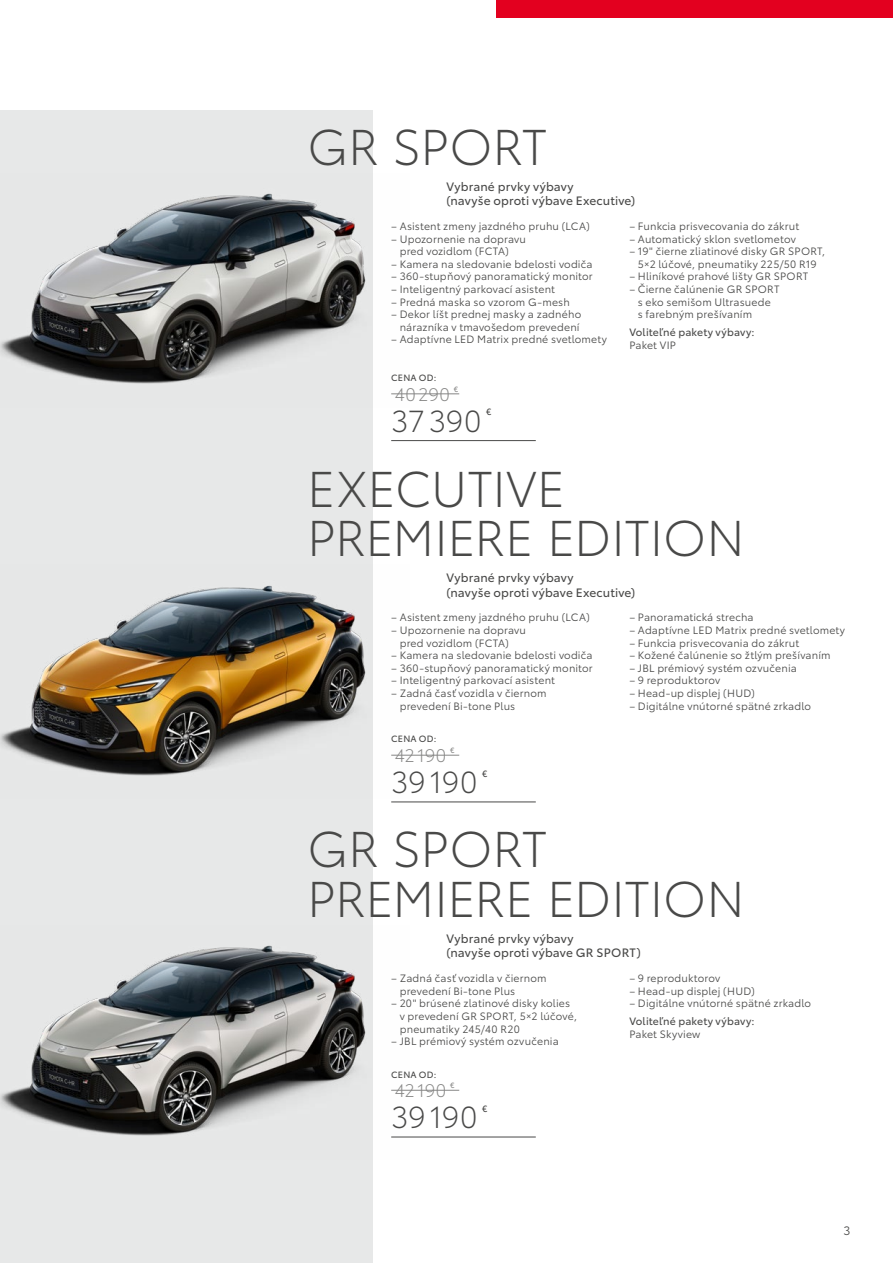
<style>
.page{position:relative;width:893px;height:1263px;background:#fff}
.page>*{position:absolute;margin:0;border:0;box-sizing:border-box;transform-origin:0 0}
.t1{font:300 49.5px/49.5px "Toyota Type";letter-spacing:-.005em;color:#494948}
.t2{font:300 30px "Toyota Type";letter-spacing:.01em;color:#494948}
.t3{font:300 18px "Toyota Type";letter-spacing:.02em;color:#878786}
.t4{font:12px/14.4px "Toyota Type";letter-spacing:.015em;color:#494948}
.t5{font:12px "Toyota Type";color:#494948}
.t6{font:10.5px/12.6px "Toyota Type";letter-spacing:.015em;color:#494948}
.t7{font:10.5px "Toyota Type";letter-spacing:.015em;color:#494948}
.t8{font:9px "Toyota Type";letter-spacing:.03em;color:#494948}
.t9{font:7.5px "Toyota Type";color:#878786}
</style>
<div class="page">
<div style="left:0;top:110px;width:372px;height:1153px;background:#e7e8e8"></div>
<img style="left:0;top:173px;width:409px;height:234px">
<img style="left:0;top:564px;width:409px;height:234px">
<img style="left:0;top:925px;width:409px;height:234px">
<div style="left:497px;top:0;width:396px;height:17px;background:#e3001f"></div>
<hr style="left:391px;top:440px;width:145px;height:1px;background:#494948">
<hr style="left:391px;top:393px;width:68px;height:1px;background:#878786">
<hr style="left:391px;top:802px;width:145px;height:1px;background:#494948">
<hr style="left:391px;top:755px;width:68px;height:1px;background:#878786">
<hr style="left:391px;top:1137px;width:145px;height:1px;background:#494948">
<hr style="left:391px;top:1090px;width:68px;height:1px;background:#878786">
<h1 class="t1" style="left:307px;top:119px;width:242px">GR SPORT</h1>
<p class="t4" style="left:446px;top:178px;width:190px">Vybrané prvky výbavy<br>(navyše oproti výbave Executive)</p>
<p class="t6" style="left:391px;top:219px;width:200px">– Asistent zmeny jazdného pruhu (LCA)</p>
<p class="t6" style="left:400px;top:232px;width:128px;text-indent:-9px">– Upozornenie na dopravu pred vozidlom (FCTA)</p>
<p class="t6" style="left:391px;top:257px;width:203px">– Kamera na sledovanie bdelosti vodiča</p>
<p class="t6" style="left:391px;top:270px;width:203px">– 360-stupňový panoramatický monitor</p>
<p class="t6" style="left:391px;top:282px;width:165px">– Inteligentný parkovací asistent</p>
<p class="t6" style="left:391px;top:295px;width:180px">– Predná maska so vzorom G-mesh</p>
<p class="t6" style="left:391px;top:307px;width:192px;text-align:right">– Dekor líšt prednej masky a zadného nárazníka v tmavošedom prevedení</p>
<p class="t6" style="left:391px;top:333px;width:217px">– Adaptívne LED Matrix predné svetlomety</p>
<p class="t8" style="left:391px;top:371px;width:47px">CENA OD:</p>
<h3 class="t3" style="left:395px;top:381px;width:56px">40290</h3>
<p class="t9" style="left:454px;top:383px;width:6px">€</p>
<h2 class="t2" style="left:391px;top:399px;width:92px">37390</h2>
<p class="t8" style="left:486px;top:405px;width:7px">€</p>
<p class="t6" style="left:629px;top:219px;width:171px">– Funkcia prisvecovania do zákrut</p>
<p class="t6" style="left:629px;top:232px;width:168px">– Automatický sklon svetlometov</p>
<p class="t6" style="left:629px;top:244px;width:197px;text-align:center">– 19" čierne zliatinové disky GR SPORT,<br>5×2 lúčové, pneumatiky 225/50 R19</p>
<p class="t6" style="left:629px;top:270px;width:180px">– Hliníkové prahové lišty GR SPORT</p>
<p class="t6" style="left:638px;top:282px;width:143px;text-indent:-9px">– Čierne čalúnenie GR SPORT s eko semišom Ultrasuede<br>s farebným prešívaním</p>
<p class="t7" style="left:629px;top:324px;width:127px">Voliteľné pakety výbavy:</p>
<p class="t6" style="left:629px;top:338px;width:48px">Paket VIP</p>
<h1 class="t1" style="left:307px;top:461px;width:439px">EXECUTIVE<br>PREMIERE EDITION</h1>
<p class="t4" style="left:446px;top:570px;width:190px">Vybrané prvky výbavy<br>(navyše oproti výbave Executive)</p>
<p class="t6" style="left:391px;top:610px;width:200px">– Asistent zmeny jazdného pruhu (LCA)</p>
<p class="t6" style="left:400px;top:623px;width:128px;text-indent:-9px">– Upozornenie na dopravu pred vozidlom (FCTA)</p>
<p class="t6" style="left:391px;top:648px;width:203px">– Kamera na sledovanie bdelosti vodiča</p>
<p class="t6" style="left:391px;top:661px;width:203px">– 360-stupňový panoramatický monitor</p>
<p class="t6" style="left:391px;top:673px;width:165px">– Inteligentný parkovací asistent</p>
<p class="t6" style="left:400px;top:686px;width:148px;text-indent:-9px">– Zadná časť vozidla v čiernom prevedení Bi-tone Plus</p>
<p class="t8" style="left:391px;top:732px;width:47px">CENA OD:</p>
<h3 class="t3" style="left:395px;top:742px;width:53px">42190</h3>
<p class="t9" style="left:450px;top:745px;width:6px">€</p>
<h2 class="t2" style="left:391px;top:761px;width:88px">39190</h2>
<p class="t8" style="left:482px;top:767px;width:7px">€</p>
<p class="t6" style="left:629px;top:610px;width:126px">– Panoramatická strecha</p>
<p class="t6" style="left:629px;top:623px;width:217px">– Adaptívne LED Matrix predné svetlomety</p>
<p class="t6" style="left:629px;top:636px;width:171px">– Funkcia prisvecovania do zákrut</p>
<p class="t6" style="left:629px;top:648px;width:203px">– Kožené čalúnenie so žtlým prešívaním</p>
<p class="t6" style="left:629px;top:661px;width:169px">– JBL prémiový systém ozvučenia</p>
<p class="t6" style="left:629px;top:673px;width:92px">– 9 reproduktorov</p>
<p class="t6" style="left:629px;top:686px;width:127px">– Head-up displej (HUD)</p>
<p class="t6" style="left:629px;top:699px;width:183px">– Digitálne vnútorné spätné zrkadlo</p>
<h1 class="t1" style="left:307px;top:821px;width:439px">GR SPORT<br>PREMIERE EDITION</h1>
<p class="t4" style="left:446px;top:930px;width:196px">Vybrané prvky výbavy<br>(navyše oproti výbave GR SPORT)</p>
<p class="t6" style="left:400px;top:971px;width:148px;text-indent:-9px">– Zadná časť vozidla v čiernom prevedení Bi-tone Plus</p>
<p class="t6" style="left:400px;top:996px;width:179px;text-indent:-9px">– 20" brúsené zlatinové disky kolies v prevedení GR SPORT, 5×2 lúčové, pneumatiky 245/40 R20</p>
<p class="t6" style="left:391px;top:1034px;width:169px">– JBL prémiový systém ozvučenia</p>
<p class="t8" style="left:391px;top:1067px;width:47px">CENA OD:</p>
<h3 class="t3" style="left:395px;top:1077px;width:53px">42190</h3>
<p class="t9" style="left:450px;top:1080px;width:6px">€</p>
<h2 class="t2" style="left:391px;top:1096px;width:88px">39190</h2>
<p class="t8" style="left:482px;top:1102px;width:7px">€</p>
<p class="t6" style="left:629px;top:971px;width:92px">– 9 reproduktorov</p>
<p class="t6" style="left:629px;top:984px;width:127px">– Head-up displej (HUD)</p>
<p class="t6" style="left:629px;top:996px;width:183px">– Digitálne vnútorné spätné zrkadlo</p>
<p class="t7" style="left:629px;top:1013px;width:127px">Voliteľné pakety výbavy:</p>
<p class="t6" style="left:629px;top:1027px;width:73px">Paket Skyview</p>
<p class="t5" style="left:844px;top:1222px;width:8px">3</p>
</div>
